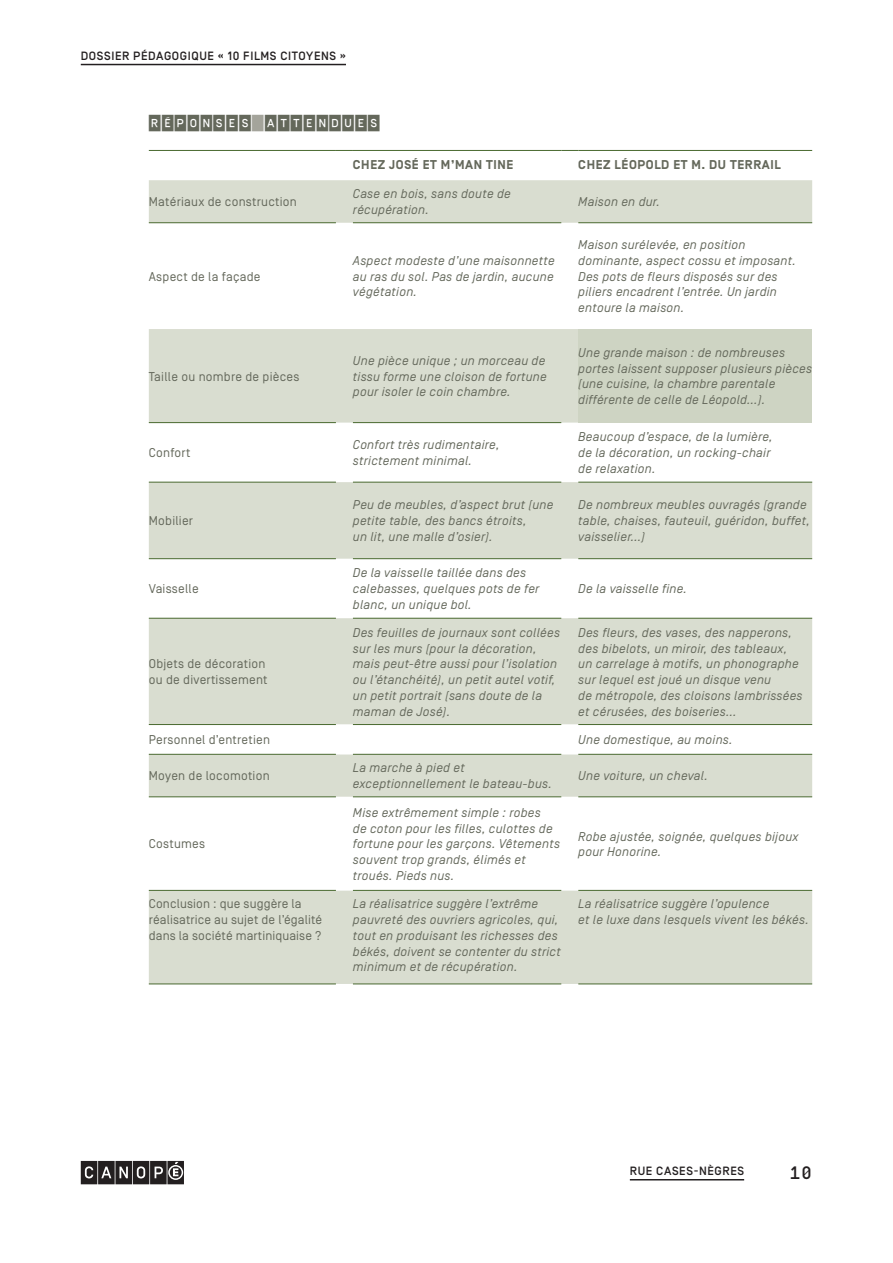
<style>
.page{position:relative;width:893px;height:1263px;background:#fff}
.page>*{position:absolute;margin:0;border:0;box-sizing:border-box;transform-origin:0 0}
.t1{font:500 18px "Simplon BP Mono";color:#231f20}
.Texte_courant{font:500 16.5px "Simplon CNDP";letter-spacing:.05em;color:#64685b}
.Tableau_encadre_text{font:italic 12.75px/15.8px "Simplon BP Regular";letter-spacing:.02em;color:#64685b}
.Tableau_encadre_text-2{font:12.75px/15.8px "Simplon BP Regular";letter-spacing:.02em;color:#64685b}
.Tableau_encadre_sous{font:700 12.75px "Simplon BP";letter-spacing:.05em;color:#64685b}
.Titre_courant{font:500 12px "Simplon BP";letter-spacing:.05em;color:#231f20}
</style>
<div class="page">
<svg style="left:81px;top:1161px;width:103px;height:23px;background:#4b4849"></svg>
<svg style="left:149px;top:180px;width:663px;height:804px;fill:#d9ddd0"></svg>
<div style="left:578px;top:329px;width:234px;height:94px;background:#ced4c3"></div>
<svg style="left:149px;top:724px;width:663px;height:166px"></svg>
<hr style="left:149px;top:222px;width:187px;height:1px;background:#49692f">
<hr style="left:353px;top:222px;width:208px;height:1px;background:#49692f">
<hr style="left:578px;top:222px;width:234px;height:1px;background:#49692f">
<hr style="left:149px;top:422px;width:187px;height:1px;background:#49692f">
<hr style="left:353px;top:422px;width:208px;height:1px;background:#49692f">
<hr style="left:149px;top:482px;width:187px;height:1px;background:#49692f">
<hr style="left:353px;top:482px;width:208px;height:1px;background:#49692f">
<hr style="left:578px;top:482px;width:234px;height:1px;background:#49692f">
<hr style="left:149px;top:558px;width:187px;height:1px;background:#49692f">
<hr style="left:353px;top:558px;width:208px;height:1px;background:#49692f">
<hr style="left:578px;top:558px;width:234px;height:1px;background:#49692f">
<hr style="left:149px;top:618px;width:187px;height:1px;background:#49692f">
<hr style="left:353px;top:618px;width:208px;height:1px;background:#49692f">
<hr style="left:578px;top:618px;width:234px;height:1px;background:#49692f">
<hr style="left:149px;top:724px;width:187px;height:1px;background:#49692f">
<hr style="left:353px;top:724px;width:208px;height:1px;background:#49692f">
<hr style="left:578px;top:724px;width:234px;height:1px;background:#49692f">
<hr style="left:149px;top:754px;width:187px;height:1px;background:#49692f">
<hr style="left:353px;top:754px;width:208px;height:1px;background:#49692f">
<hr style="left:578px;top:754px;width:234px;height:1px;background:#49692f">
<hr style="left:149px;top:796px;width:187px;height:1px;background:#49692f">
<hr style="left:353px;top:796px;width:208px;height:1px;background:#49692f">
<hr style="left:578px;top:796px;width:234px;height:1px;background:#49692f">
<hr style="left:149px;top:890px;width:187px;height:1px;background:#49692f">
<hr style="left:353px;top:890px;width:208px;height:1px;background:#49692f">
<hr style="left:578px;top:890px;width:234px;height:1px;background:#49692f">
<hr style="left:149px;top:983px;width:187px;height:1px;background:#49692f">
<hr style="left:353px;top:983px;width:208px;height:1px;background:#49692f">
<hr style="left:578px;top:983px;width:234px;height:1px;background:#49692f">
<hr style="left:149px;top:150px;width:187px;height:1px;background:#49692f">
<svg style="left:336px;top:150px;width:17px;height:1px"></svg>
<hr style="left:353px;top:150px;width:208px;height:1px;background:#49692f">
<svg style="left:561px;top:150px;width:17px;height:1px"></svg>
<hr style="left:578px;top:150px;width:234px;height:1px;background:#49692f">
<hr style="left:630px;top:1179px;width:114px;height:1px;background:#231f20">
<hr style="left:81px;top:64px;width:265px;height:1px;background:#231f20">
<p class="Titre_courant" style="left:81px;top:49px;width:267px">DOSSIER PÉDAGOGIQUE « 10 FILMS CITOYENS »</p>
<p class="Texte_courant" style="left:149px;top:115px;width:233px">RÉPONSES ATTENDUES</p>
<p class="Tableau_encadre_sous" style="left:353px;top:157px;width:162px">CHEZ JOSÉ ET M’MAN TINE</p>
<p class="Tableau_encadre_sous" style="left:578px;top:157px;width:204px">CHEZ LÉOPOLD ET M. DU TERRAIL</p>
<p class="Tableau_encadre_text-2" style="left:149px;top:194px;width:150px">Matériaux de construction</p>
<p class="Tableau_encadre_text" style="left:353px;top:186px;width:159px">Case en bois, sans doute de récupération.</p>
<p class="Tableau_encadre_text" style="left:578px;top:194px;width:83px">Maison en dur.</p>
<p class="Tableau_encadre_text-2" style="left:149px;top:268px;width:113px">Aspect de la façade</p>
<p class="Tableau_encadre_text-2" style="left:149px;top:368px;width:152px">Taille ou nombre de pièces</p>
<p class="Tableau_encadre_text" style="left:353px;top:253px;width:203px;text-align:justify">Aspect modeste d’une maisonnette au ras du sol. Pas de jardin, aucune végétation.</p>
<p class="Tableau_encadre_text" style="left:578px;top:237px;width:219px">Maison surélevée, en position dominante, aspect cossu et imposant.<br>Des pots de fleurs disposés sur des piliers encadrent l’entrée. Un jardin entoure la maison.</p>
<p class="Tableau_encadre_text" style="left:353px;top:353px;width:195px;text-align:justify">Une pièce unique ; un morceau de tissu forme une cloison de fortune pour isoler le coin chambre.</p>
<p class="Tableau_encadre_text" style="left:578px;top:345px;width:235px">Une grande maison : de nombreuses portes laissent supposer plusieurs pièces (une cuisine, la chambre parentale différente de celle de Léopold…).</p>
<p class="Tableau_encadre_text-2" style="left:149px;top:445px;width:43px">Confort</p>
<p class="Tableau_encadre_text" style="left:353px;top:437px;width:148px">Confort très rudimentaire, strictement minimal.</p>
<p class="Tableau_encadre_text" style="left:578px;top:429px;width:196px">Beaucoup d’espace, de la lumière, de la décoration, un rocking-chair de relaxation.</p>
<p class="Tableau_encadre_text-2" style="left:149px;top:513px;width:46px">Mobilier</p>
<p class="Tableau_encadre_text-2" style="left:149px;top:581px;width:51px">Vaisselle</p>
<p class="Tableau_encadre_text-2" style="left:149px;top:656px;width:120px">Objets de décoration ou de divertissement</p>
<p class="Tableau_encadre_text" style="left:353px;top:497px;width:202px">Peu de meubles, d’aspect brut (une petite table, des bancs étroits,<br>un lit, une malle d’osier).</p>
<p class="Tableau_encadre_text" style="left:578px;top:497px;width:233px">De nombreux meubles ouvragés (grande table, chaises, fauteuil, guéridon, buffet, vaisselier…)</p>
<p class="Tableau_encadre_text" style="left:353px;top:565px;width:188px">De la vaisselle taillée dans des calebasses, quelques pots de fer blanc, un unique bol.</p>
<p class="Tableau_encadre_text" style="left:578px;top:581px;width:110px">De la vaisselle fine.</p>
<p class="Tableau_encadre_text" style="left:353px;top:624px;width:209px">Des feuilles de journaux sont collées sur les murs (pour la décoration, mais peut-être aussi pour l’isolation ou l’étanchéité), un petit autel votif, un petit portrait (sans doute de la maman de José).</p>
<p class="Tableau_encadre_text" style="left:578px;top:624px;width:226px">Des fleurs, des vases, des napperons, des bibelots, un miroir, des tableaux, un carrelage à motifs, un phonographe sur lequel est joué un disque venu<br>de métropole, des cloisons lambrissées et cérusées, des boiseries…</p>
<p class="Tableau_encadre_text-2" style="left:149px;top:732px;width:123px">Personnel d’entretien</p>
<p class="Tableau_encadre_text" style="left:578px;top:732px;width:156px">Une domestique, au moins.</p>
<p class="Tableau_encadre_text-2" style="left:149px;top:768px;width:122px">Moyen de locomotion</p>
<p class="Tableau_encadre_text" style="left:353px;top:760px;width:201px">La marche à pied et exceptionnellement le bateau-bus.</p>
<p class="Tableau_encadre_text" style="left:578px;top:768px;width:131px">Une voiture, un cheval.</p>
<p class="Tableau_encadre_text-2" style="left:149px;top:836px;width:58px">Costumes</p>
<p class="Tableau_encadre_text" style="left:353px;top:804px;width:209px">Mise extrêmement simple : robes<br>de coton pour les filles, culottes de fortune pour les garçons. Vêtements souvent trop grands, élimés et troués. Pieds nus.</p>
<p class="Tableau_encadre_text" style="left:578px;top:828px;width:222px">Robe ajustée, soignée, quelques bijoux pour Honorine.</p>
<p class="Tableau_encadre_text-2" style="left:149px;top:896px;width:175px">Conclusion : que suggère la réalisatrice au sujet de l’égalité dans la société martiniquaise ?</p>
<p class="Tableau_encadre_text" style="left:353px;top:896px;width:209px">La réalisatrice suggère l’extrême pauvreté des ouvriers agricoles, qui, tout en produisant les richesses des békés, doivent se contenter du strict minimum et de récupération.</p>
<p class="Tableau_encadre_text" style="left:578px;top:896px;width:232px">La réalisatrice suggère l’opulence<br>et le luxe dans lesquels vivent les békés.</p>
<p class="Titre_courant" style="left:630px;top:1164px;width:116px">RUE CASES-NÈGRES</p>
<h1 class="t1" style="left:789px;top:1161px;width:24px">10</h1>
</div>
